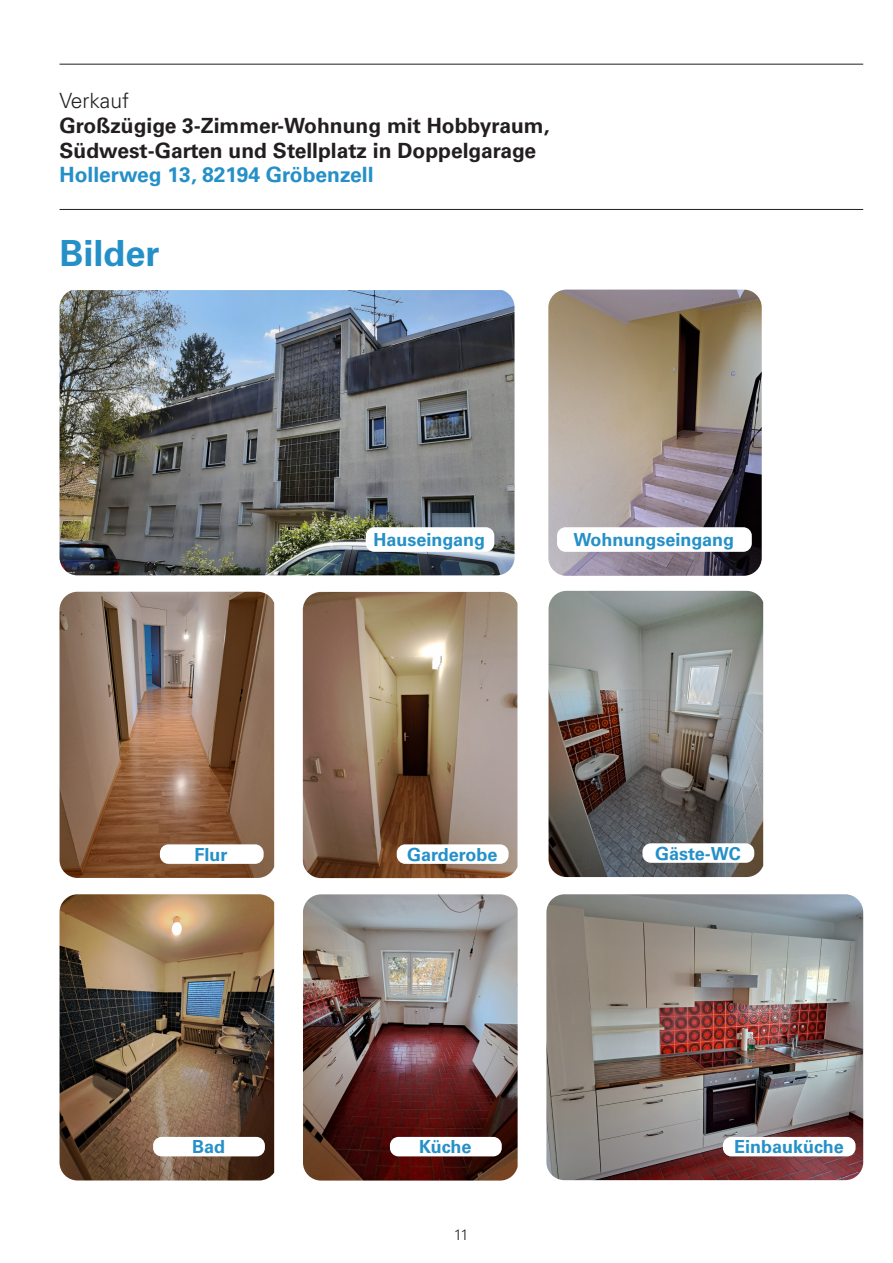
<style>
.page{position:relative;width:893px;height:1263px;background:#fff}
.page>*{position:absolute;margin:0;border:0;box-sizing:border-box;transform-origin:0 0}
.Überschrift{font:700 36px "Univers LT Std";color:#2590c8}
.t1{font:700 21px/24.8px "Univers LT Std";color:#231f20}
.t2{font:700 21px "Univers LT Std";color:#2590c8}
.t3{font:300 21px "Univers LT Std";color:#231f20}
.t4{font:700 18px "Univers LT Std";color:#2590c8}
.t5{font:300 15px "Univers LT Std";color:#231f20}
</style>
<div class="page">
<hr style="left:60px;top:209px;width:803px;height:1px;background:#231f20">
<hr style="left:60px;top:64px;width:803px;height:1px;background:#231f20">
<img style="left:60px;top:290px;width:454px;height:285px">
<img style="left:548px;top:290px;width:214px;height:286px">
<img style="left:60px;top:592px;width:214px;height:286px">
<img style="left:303px;top:592px;width:214px;height:286px">
<img style="left:60px;top:894px;width:214px;height:286px">
<img style="left:303px;top:894px;width:215px;height:286px">
<div style="left:366px;top:527px;width:128px;height:25px;background:#fff;border-radius:9px"></div>
<div style="left:160px;top:844px;width:104px;height:20px;background:#fff;border-radius:9px"></div>
<div style="left:397px;top:844px;width:112px;height:20px;background:#fff;border-radius:9px"></div>
<img style="left:549px;top:591px;width:214px;height:286px">
<div style="left:642px;top:843px;width:112px;height:20px;background:#fff;border-radius:9px"></div>
<div style="left:153px;top:1137px;width:112px;height:19px;background:#fff;border-radius:9px"></div>
<div style="left:390px;top:1137px;width:112px;height:19px;background:#fff;border-radius:9px"></div>
<img style="left:546px;top:894px;width:317px;height:286px">
<div style="left:723px;top:1137px;width:132px;height:19px;background:#fff;border-radius:9px"></div>
<div style="left:557px;top:527px;width:195px;height:25px;background:#fff;border-radius:9px"></div>
<p class="t3" style="left:60px;top:88px;width:71px">Verkauf</p>
<p class="t1" style="left:60px;top:113px;width:491px">Großzügige 3-Zimmer-Wohnung mit Hobbyraum,<br>Südwest-Garten und Stellplatz in Doppelgarage</p>
<p class="t2" style="left:60px;top:163px;width:315px">Hollerweg 13, 82194 Gröbenzell</p>
<p class="Überschrift" style="left:60px;top:232px;width:102px">Bilder</p>
<p class="t4" style="left:374px;top:529px;width:113px">Hauseingang</p>
<p class="t4" style="left:573px;top:529px;width:162px">Wohnungseingang</p>
<p class="t4" style="left:194px;top:844px;width:35px">Flur</p>
<p class="t4" style="left:407px;top:844px;width:92px">Garderobe</p>
<p class="t4" style="left:655px;top:843px;width:87px">Gäste-WC</p>
<p class="t4" style="left:192px;top:1136px;width:35px">Bad</p>
<p class="t4" style="left:419px;top:1136px;width:54px">Küche</p>
<p class="t4" style="left:734px;top:1136px;width:111px">Einbauküche</p>
<p class="t5" style="left:454px;top:1225px;width:16px">11</p>
</div>
